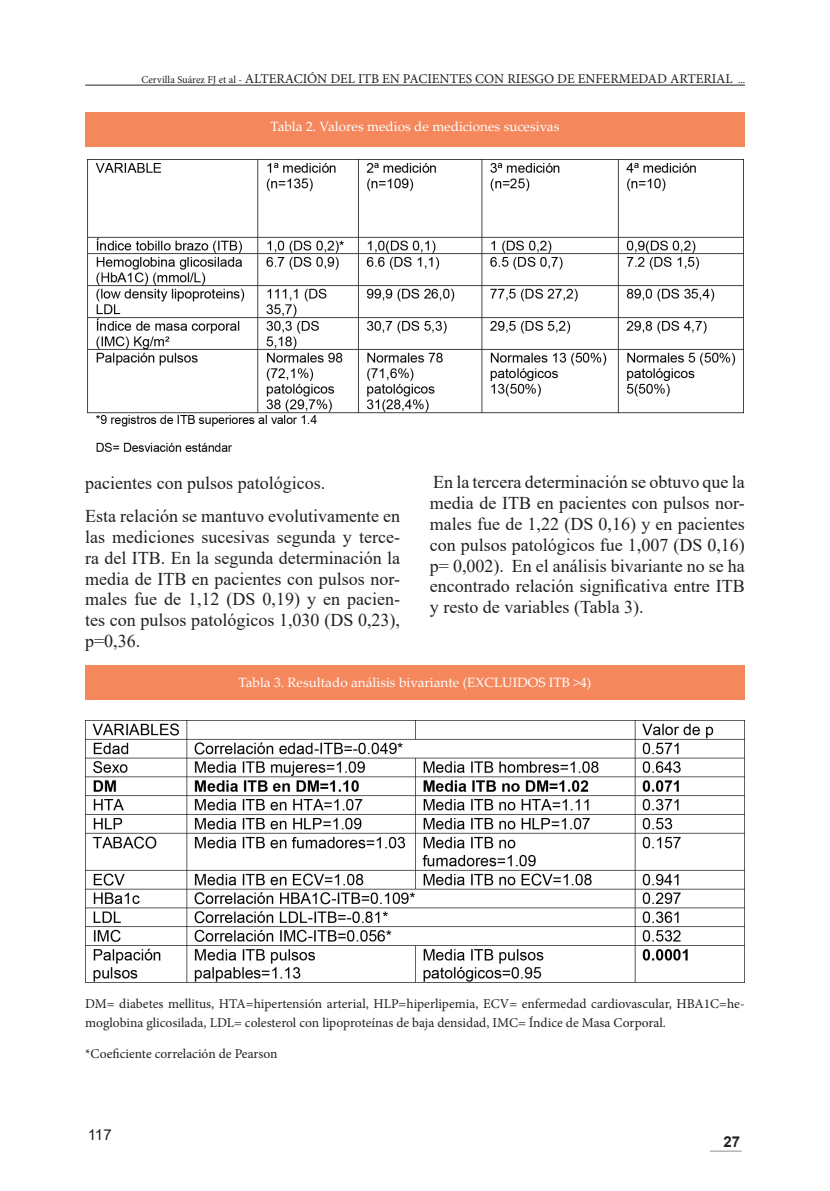
<style>
.page{position:relative;width:830px;height:1191px;background:#fff}
.page>*{position:absolute;margin:0;border:0;box-sizing:border-box;transform-origin:0 0}
.t1{font:18px/20.9px "Times New Roman";color:#231f20;text-align:justify}
.t2{font:15px "Arial";color:#231f20}
.t3{font:700 15px "Arial";color:#231f20}
.t4{font:13.5px/18.8px "Minion Pro";color:#231f20}
.t5{font:13.5px "Palatino Linotype";color:#fff}
.s1{font-size:10.5px}
</style>
<div class="page">
<hr style="left:709px;top:1150px;width:32px;height:1px;background:#231f20">
<hr style="left:85px;top:85px;width:659px;height:1px;background:#231f20">
<div style="left:85px;top:113px;width:659px;height:34px;background:#f5875c"></div>
<img style="left:87px;top:160px;width:656px;height:292px">
<div style="left:85px;top:665px;width:659px;height:34px;background:#f5875c"></div>
<img style="left:85px;top:720px;width:659px;height:263px">
<p class="t4" style="left:141px;top:69px;width:605px"><span class="s1">Cervilla Suárez FJ et al -</span> ALTERACIÓN DEL ITB EN PACIENTES CON RIESGO DE ENFERMEDAD ARTERIAL <span class="s1">...</span></p>
<p class="t5" style="left:270px;top:116px;width:290px">Tabla 2. Valores medios de mediciones sucesivas</p>
<p class="t1" style="left:85px;top:466px;width:316px;line-height:32.8px">pacientes con pulsos patológicos.<br>Esta relación se mantuvo evolutivamente en</p>
<p class="t1" style="left:85px;top:526px;width:316px">las mediciones sucesivas segunda y terce&shy;ra del ITB. En la segunda determinación la media de ITB en pacientes con pulsos nor&shy;males fue de 1,12 (DS 0,19) y en pacien&shy;tes con pulsos patológicos 1,030 (DS 0,23), p=0,36.</p>
<p class="t1" style="left:429px;top:471px;width:316px">En la tercera determinación se obtuvo que la media de ITB en pacientes con pulsos nor&shy;males fue de 1,22 (DS 0,16) y en pacientes con pulsos patológicos fue 1,007 (DS 0,16) p= 0,002). En el análisis bivariante no se ha encontrado relación significativa entre ITB y resto de variables (Tabla 3).</p>
<p class="t5" style="left:238px;top:673px;width:354px">Tabla 3. Resultado análisis bivariante (EXCLUIDOS ITB &gt;4)</p>
<p class="t4" style="left:85px;top:994px;width:661px">DM= diabetes mellitus, HTA=hipertensión arterial, HLP=hiperlipemia, ECV= enfermedad cardiovascular, HBA1C=he&shy;moglobina glicosilada, LDL= colesterol con lipoproteínas de baja densidad, IMC= Índice de Masa Corporal.</p>
<p class="t4" style="left:85px;top:1044px;width:194px">*Coeficiente correlación de Pearson</p>
<p class="t2" style="left:88px;top:1124px;width:25px">117</p>
<p class="t3" style="left:723px;top:1131px;width:18px">27</p>
</div>
